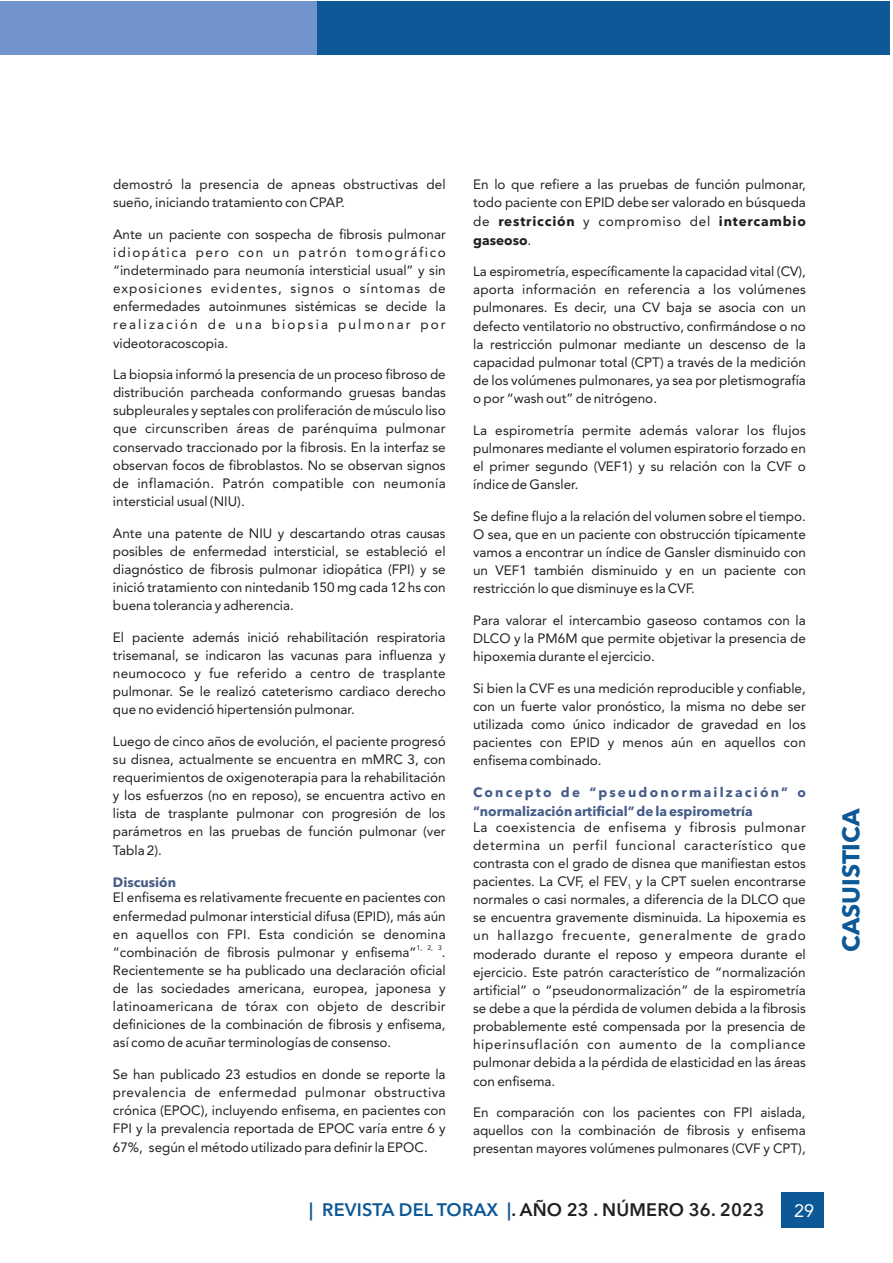
<style>
.page{position:relative;width:893px;height:1263px;background:#fff}
.page>*{position:absolute;margin:0;border:0;box-sizing:border-box;transform-origin:0 0}
.t1{font:700 24px "Avenir Next LT Pro";color:#0d5896}
.t2{font:600 18px "Avenir Next LT Pro";letter-spacing:.01em;color:#231f20}
.t3{font:18px "Avenir";color:#fff}
.t4{font:13.5px/18.1px "Avenir";color:#231f20;text-align:justify}
.t5{font:700 13.5px/18.8px "Avenir Next LT Pro";color:#455d88}
.t6{font:700 13.5px/18.8px "Avenir Next LT Pro";letter-spacing:.06em;color:#231f20}
.t7{font:6.75px "Avenir";color:#231f20}
.s1{font-family:"Avenir";font-weight:400}
.s2{color:#0d5896}
</style>
<div class="page">
<div style="left:782px;top:1192px;width:42px;height:36px;background:#0d5896"></div>
<div style="left:0;top:1px;width:318px;height:53px;background:#7294cc"></div>
<div style="left:317px;top:1px;width:573px;height:53px;background:#0d5896"></div>
<p class="t4" style="left:113px;top:176px;width:334px">demostró la presencia de apneas obstructivas del sueño, iniciando tratamiento con CPAP.</p>
<p class="t4" style="left:113px;top:226px;width:334px">Ante un paciente con sospecha de fibrosis pulmonar idiopática pero con un patrón tomográfico “indeterminado para neumonía intersticial usual” y sin exposiciones evidentes, signos o síntomas de enfermedades autoinmunes sistémicas se decide la realización de una biopsia pulmonar por videotoracoscopia.</p>
<p class="t4" style="left:113px;top:366px;width:334px">La biopsia informó la presencia de un proceso fibroso de distribución parcheada conformando gruesas bandas subpleurales y septales con proliferación de músculo liso que circunscriben áreas de parénquima pulmonar conservado traccionado por la fibrosis. En la interfaz se observan focos de fibroblastos. No se observan signos de inflamación. Patrón compatible con neumonía intersticial usual (NIU).</p>
<p class="t4" style="left:113px;top:525px;width:334px">Ante una patente de NIU y descartando otras causas posibles de enfermedad intersticial, se estableció el diagnóstico de fibrosis pulmonar idiopática (FPI) y se inició tratamiento con nintedanib 150 mg cada 12 hs con buena tolerancia y adherencia.</p>
<p class="t4" style="left:113px;top:629px;width:334px">El paciente además inició rehabilitación respiratoria trisemanal, se indicaron las vacunas para influenza y neumococo y fue referido a centro de trasplante pulmonar. Se le realizó cateterismo cardiaco derecho que no evidenció hipertensión pulmonar.</p>
<p class="t4" style="left:113px;top:733px;width:334px">Luego de cinco años de evolución, el paciente progresó su disnea, actualmente se encuentra en mMRC 3, con requerimientos de oxigenoterapia para la rehabilitación y los esfuerzos (no en reposo), se encuentra activo en lista de trasplante pulmonar con progresión de los parámetros en las pruebas de función pulmonar (ver Tabla 2).</p>
<p class="t5" style="left:113px;top:874px;width:65px">Discusión</p>
<p class="t4" style="left:113px;top:890px;width:334px">El enfisema es relativamente frecuente en pacientes con enfermedad pulmonar intersticial difusa (EPID), más aún en aquellos con FPI. Esta condición se denomina</p>
<p class="t7" style="left:417px;top:945px;width:27px">1, 2, 3</p>
<p class="t4" style="left:113px;top:944px;width:305px">“combinación de fibrosis pulmonar y enfisema”</p>
<p class="t4" style="left:113px;top:944px;width:334px;text-indent:329px">.<br>Recientemente se ha publicado una declaración oficial de las sociedades americana, europea, japonesa y latinoamericana de tórax con objeto de describir definiciones de la combinación de fibrosis y enfisema, así como de acuñar terminologías de consenso.</p>
<p class="t4" style="left:113px;top:1066px;width:334px">Se han publicado 23 estudios en donde se reporte la prevalencia de enfermedad pulmonar obstructiva crónica (EPOC), incluyendo enfisema, en pacientes con FPI y la prevalencia reportada de EPOC varía entre 6 y 67%, según el método utilizado para definir la EPOC.</p>
<p class="t4" style="left:473px;top:176px;width:334px">En lo que refiere a las pruebas de función pulmonar, todo paciente con EPID debe ser valorado en búsqueda</p>
<p class="t6" style="left:473px;top:213px;width:334px"><span class="s1">de</span> restricción <span class="s1">y compromiso del</span> intercambio gaseoso<span class="s1">.</span></p>
<p class="t4" style="left:473px;top:264px;width:334px">La espirometría, específicamente la capacidad vital (CV), aporta información en referencia a los volúmenes pulmonares. Es decir, una CV baja se asocia con un defecto ventilatorio no obstructivo, confirmándose o no la restricción pulmonar mediante un descenso de la capacidad pulmonar total (CPT) a través de la medición de los volúmenes pulmonares, ya sea por pletismografía o por “wash out” de nitrógeno.</p>
<p class="t4" style="left:473px;top:422px;width:334px">La espirometría permite además valorar los flujos pulmonares mediante el volumen espiratorio forzado en el primer segundo (VEF1) y su relación con la CVF o índice de Gansler.</p>
<p class="t4" style="left:473px;top:508px;width:334px">Se define flujo a la relación del volumen sobre el tiempo.<br>O sea, que en un paciente con obstrucción típicamente vamos a encontrar un índice de Gansler disminuido con un VEF1 también disminuido y en un paciente con restricción lo que disminuye es la CVF.</p>
<p class="t4" style="left:473px;top:612px;width:334px">Para valorar el intercambio gaseoso contamos con la DLCO y la PM6M que permite objetivar la presencia de hipoxemia durante el ejercicio.</p>
<p class="t4" style="left:473px;top:680px;width:334px">Si bien la CVF es una medición reproducible y confiable, con un fuerte valor pronóstico, la misma no debe ser utilizada como único indicador de gravedad en los pacientes con EPID y menos aún en aquellos con enfisema combinado.</p>
<p class="t5" style="left:473px;top:784px;width:334px">Concepto de “pseudonormailzación” o “normalización artificial” de la espirometría</p>
<p class="t4" style="left:473px;top:819px;width:334px">La coexistencia de enfisema y fibrosis pulmonar determina un perfil funcional característico que contrasta con el grado de disnea que manifiestan estos pacientes. La CVF, el FEV y la CPT suelen encontrarse</p>
<p class="t7" style="left:628px;top:884px;width:5px">1</p>
<p class="t4" style="left:473px;top:891px;width:334px">normales o casi normales, a diferencia de la DLCO que se encuentra gravemente disminuida. La hipoxemia es un hallazgo frecuente, generalmente de grado moderado durante el reposo y empeora durante el ejercicio. Este patrón característico de “normalización artificial” o “pseudonormalización” de la espirometría se debe a que la pérdida de volumen debida a la fibrosis probablemente esté compensada por la presencia de hiperinsuflación con aumento de la compliance pulmonar debida a la pérdida de elasticidad en las áreas con enfisema.</p>
<p class="t4" style="left:473px;top:1104px;width:334px">En comparación con los pacientes con FPI aislada, aquellos con la combinación de fibrosis y enfisema presentan mayores volúmenes pulmonares (CVF y CPT),</p>
<h2 class="t2" style="left:309px;top:1202px;width:457px"><span class="s2">| REVISTA DEL TORAX |</span>. AÑO 23 . NÚMERO 36. 2023</h2>
<h2 class="t3" style="left:794px;top:1203px;width:22px">29</h2>
<h1 class="t1" style="left:841px;top:952px;width:145px;rotate:-90deg">CASUISTICA</h1>
</div>
